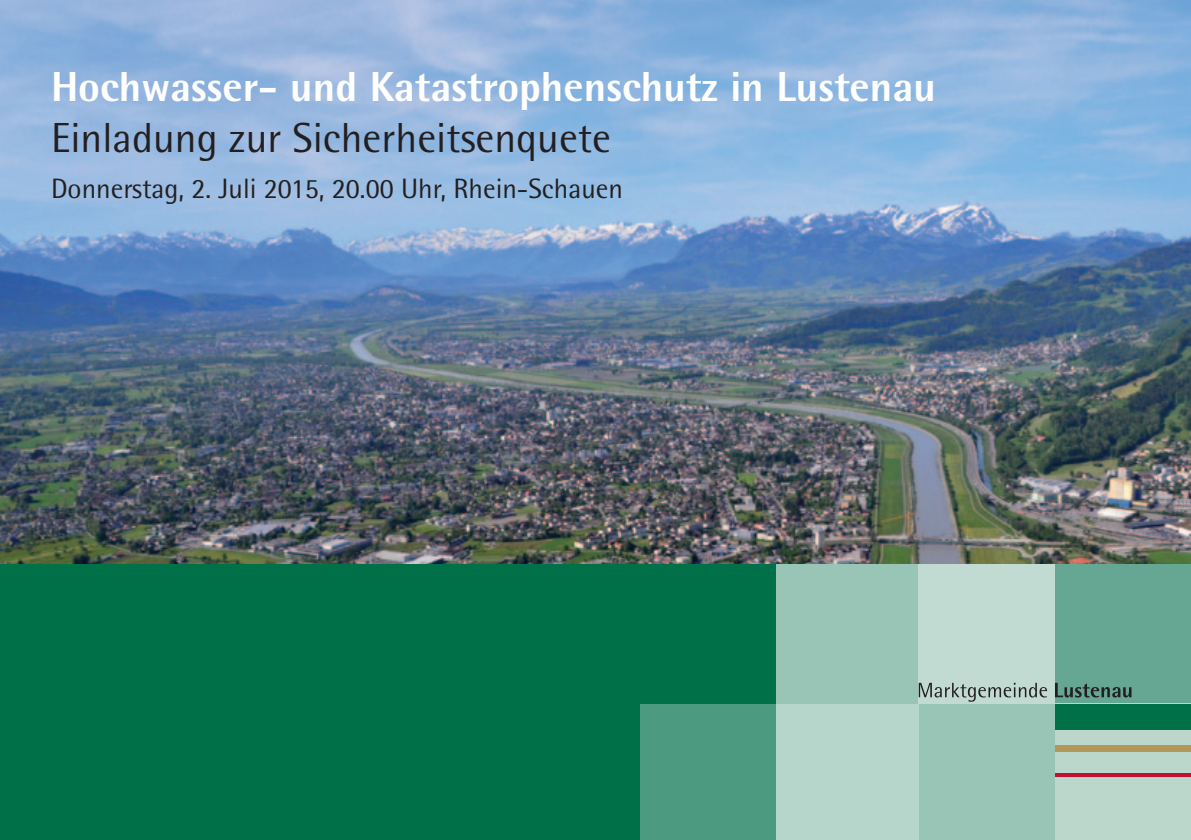
<style>
.page{position:relative;width:1191px;height:840px;background:#fff}
.page>*{position:absolute;margin:0;border:0;box-sizing:border-box;transform-origin:0 0}
.t1{font:800 42px "Rotis Semi Sans";color:#fff}
.t2{font:42px "Rotis Semi Sans";color:#231f20}
.t3{font:28px "Rotis Semi Sans";color:#231f20}
</style>
<div class="page">
<img style="left:0;top:0;width:1191px;height:564px">
<div style="left:0;top:564px;width:1191px;height:275px;background:#007049"></div>
<div style="left:919px;top:564px;width:272px;height:139px;background:#65a792"></div>
<div style="left:640px;top:703px;width:279px;height:136px;background:#4c9a7f"></div>
<svg style="left:776px;top:564px;width:279px;height:275px;background:#a9cec1"></svg>
<div style="left:1055px;top:703px;width:136px;height:136px;background:#bbd7cc"></div>
<svg style="left:918px;top:682px;width:129px;height:19px;background:#9fb3ad"></svg>
<svg style="left:1055px;top:682px;width:76px;height:15px"></svg>
<div style="left:1055px;top:703px;width:135px;height:25px;background:#007049"></div>
<div style="left:1055px;top:744px;width:135px;height:7px;background:#b39758"></div>
<hr style="left:1055px;top:773px;width:135px;height:3px;background:#c3102f">
<p class="t1" style="left:51px;top:60px;width:886px">Hochwasser- und Katastrophenschutz in Lustenau</p>
<p class="t2" style="left:51px;top:113px;width:561px">Einladung zur Sicherheitsenquete</p>
<p class="t3" style="left:51px;top:172px;width:573px">Donnerstag, 2. Juli 2015, 20.00 Uhr, Rhein-Schauen</p>
</div>
